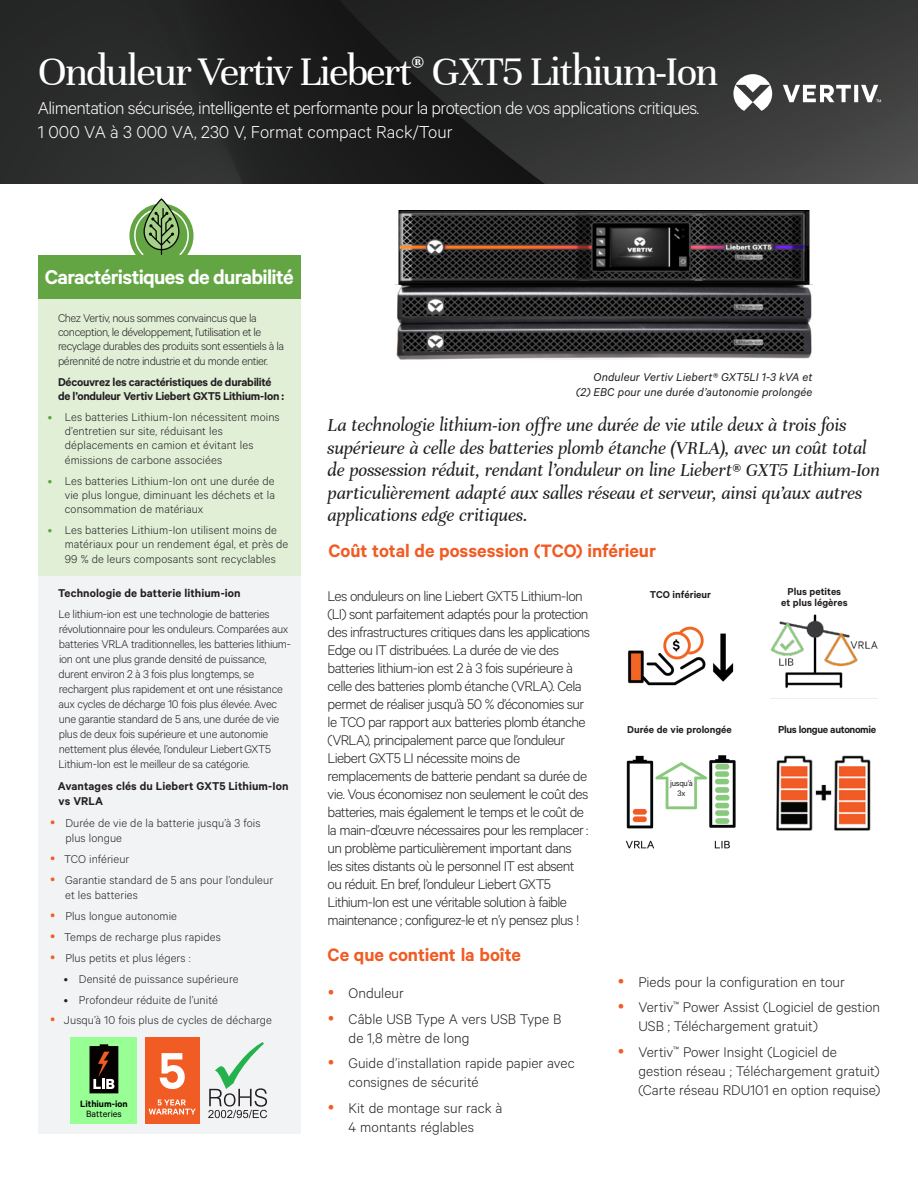
<style>
.page{position:relative;width:918px;height:1188px;background:#fff}
.page>*{position:absolute;margin:0;border:0;box-sizing:border-box;transform-origin:0 0}
.Vertiv_Header_Title{font:43.5px "Unna";letter-spacing:-.04em;color:#fff}
.Orange_Box_Heading{font:600 22.5px "Calibre";letter-spacing:-.03em;color:#fff}
.Vertiv_Orange_Main_H{font:600 20.25px "Calibre";letter-spacing:-.005em;color:#f15b24}
.Vertiv_Lead-in{font:italic 19.5px/22.5px "Unna";letter-spacing:-.005em;color:#231f20}
.Vertiv_Header_Subtit{font:300 19.5px "Calibre";letter-spacing:-.03em;color:#fff}
.Vertiv_Header_Subtit-2{font:300 19.5px "Calibre";color:#fff}
.Vertiv_Body_Text{font:300 15.75px/18px "Calibre";letter-spacing:-.04em;color:#231f20}
.Vertiv_Body_Text-2{font:300 15.75px/18.9px "Calibre";color:#231f20}
.Gray_Column_Body_Tex{font:300 12.75px/15px "Calibre";letter-spacing:-.015em;color:#231f20}
.Gray_Column_Body_Tex-2{font:300 12.75px/14.2px "Calibre";letter-spacing:.01em;color:#231f20}
.Gray_Column_Body_Tex-3{font:300 12.75px/15px "Calibre";letter-spacing:.005em;color:#231f20}
.Gray_Column_Body_Tex-4{font:600 12.75px/14.2px "Calibre";letter-spacing:-.02em;color:#231f20}
.Gray_Column_Heading{font:600 12.75px/15px "Calibre";letter-spacing:.01em;color:#231f20}
.Vertiv_Caption{font:italic 12.75px "Calibre";letter-spacing:.005em;color:#231f20}
.Table_Body{font:600 11.55px "Calibre";letter-spacing:-.03em;color:#231f20}
.Table_Body-2{font:600 11.25px/11.2px "Calibre";color:#231f20;text-align:center}
.t1{font:600 10.35px "Calibre";color:#000}
.t2{font:10.35px "Calibre";color:#060101}
.Table_Header_Black{font:9px "Calibre";letter-spacing:-.03em;color:#231f20}
.s1{font-weight:400;color:#64a543}
</style>
<div class="page">
<img style="left:0;top:0;width:918px;height:183px">
<svg style="left:733px;top:74px;width:148px;height:37px"></svg>
<img style="left:395px;top:211px;width:418px;height:149px">
<img style="left:628px;top:626px;width:106px;height:60px">
<img style="left:770px;top:614px;width:108px;height:85px">
<img style="left:625px;top:755px;width:111px;height:94px">
<div style="left:669px;top:779px;width:25px;height:18px;background:#fff"></div>
<img style="left:777px;top:755px;width:94px;height:76px">
<div style="left:38px;top:544px;width:263px;height:590px;background:#f2f3f4"></div>
<div style="left:145px;top:1037px;width:54px;height:87px;background:#f15b24"></div>
<svg style="left:160px;top:1053px;width:25px;height:36px"></svg>
<svg style="left:149px;top:1100px;width:47px;height:15px"></svg>
<svg style="left:208px;top:1042px;width:59px;height:76px"></svg>
<div style="left:71px;top:1037px;width:66px;height:87px;background:#98ff95"></div>
<svg style="left:90px;top:1044px;width:28px;height:49px"></svg>
<div style="left:38px;top:255px;width:263px;height:320px;background:#e1efd7"></div>
<svg style="left:129px;top:198px;width:65px;height:57px"></svg>
<div style="left:38px;top:255px;width:263px;height:44px;background:#64a543"></div>
<p class="Vertiv_Header_Title" style="left:38px;top:47px;width:682px">Onduleur Vertiv Liebert<sup>®</sup> GXT5 Lithium-Ion</p>
<p class="Vertiv_Header_Subtit" style="left:38px;top:97px;width:663px">Alimentation sécurisée, intelligente et performante pour la protection de vos applications critiques.</p>
<p class="Vertiv_Header_Subtit-2" style="left:38px;top:121px;width:416px">1 000 VA à 3 000 VA, 230 V, Format compact Rack/Tour</p>
<p class="Orange_Box_Heading" style="left:45px;top:264px;width:250px">Caractéristiques de durabilité</p>
<p class="Gray_Column_Body_Tex" style="left:58px;top:310px;width:228px;line-height:14.2px">Chez Vertiv, nous sommes convaincus que la conception, le développement, l’utilisation et le recyclage durables des produits sont essentiels à la pérennité de notre industrie et du monde entier.</p>
<p class="Gray_Column_Body_Tex-4" style="left:58px;top:374px;width:228px">Découvrez les caractéristiques de durabilité de l’onduleur Vertiv Liebert GXT5 Lithium-Ion :</p>
<p class="Gray_Column_Body_Tex-2" style="left:65px;top:409px;width:216px;text-indent:-17px"><span class="s1">•</span> Les batteries Lithium-Ion nécessitent moins d’entretien sur site, réduisant les déplacements en camion et évitant les émissions de carbone associées</p>
<p class="Gray_Column_Body_Tex" style="left:65px;top:473px;width:212px;line-height:14.2px;text-align:justify;text-indent:-17px"><span class="s1">•</span> Les batteries Lithium-Ion ont une durée de vie plus longue, diminuant les déchets et la consommation de matériaux</p>
<p class="Gray_Column_Body_Tex-2" style="left:65px;top:523px;width:225px;text-indent:-17px"><span class="s1">•</span> Les batteries Lithium-Ion utilisent moins de matériaux pour un rendement égal, et près de<br>99 % de leurs composants sont recyclables</p>
<p class="Gray_Column_Heading" style="left:58px;top:585px;width:184px">Technologie de batterie lithium-ion</p>
<p class="Gray_Column_Body_Tex" style="left:59px;top:606px;width:234px">Le lithium-ion est une technologie de batteries révolutionnaire pour les onduleurs. Comparées aux batteries VRLA traditionnelles, les batteries lithium&shy;ion ont une plus grande densité de puissance, durent environ 2 à 3 fois plus longtemps, se rechargent plus rapidement et ont une résistance aux cycles de décharge 10 fois plus élevée. Avec une garantie standard de 5 ans, une durée de vie plus de deux fois supérieure et une autonomie nettement plus élevée, l’onduleur LiebertGXT5<br>Lithium-Ion est le meilleur de sa catégorie.</p>
<p class="Gray_Column_Heading" style="left:58px;top:778px;width:232px">Avantages clés du Liebert GXT5 Lithium-Ion vs VRLA</p>
<p class="Gray_Column_Body_Tex-2" style="left:65px;top:815px;width:197px;line-height:15.3px">Durée de vie de la batterie jusqu’à 3 fois plus longue</p>
<p class="Gray_Column_Body_Tex-3" style="left:64px;top:851px;width:67px">TCO inférieur</p>
<p class="Gray_Column_Body_Tex-3" style="left:65px;top:872px;width:210px">Garantie standard de 5 ans pour l’onduleur et les batteries</p>
<p class="Gray_Column_Body_Tex-2" style="left:65px;top:908px;width:113px">Plus longue autonomie</p>
<p class="Gray_Column_Body_Tex-2" style="left:64px;top:929px;width:158px">Temps de recharge plus rapides</p>
<p class="Gray_Column_Body_Tex-2" style="left:65px;top:950px;width:127px">Plus petits et plus légers :</p>
<p class="Gray_Column_Body_Tex-2" style="left:64px;top:971px;width:176px">• Densité de puissance supérieure</p>
<p class="Gray_Column_Body_Tex-3" style="left:64px;top:992px;width:155px">• Profondeur réduite de l’unité</p>
<p class="Gray_Column_Body_Tex-2" style="left:64px;top:1013px;width:209px">Jusqu’à 10 fois plus de cycles de décharge</p>
<p class="t1" style="left:80px;top:1098px;width:49px">Lithium-ion</p>
<p class="t2" style="left:86px;top:1108px;width:37px">Batteries</p>
<p class="Vertiv_Caption" style="left:594px;top:369px;width:220px">Onduleur Vertiv Liebert® GXT5LI 1-3 kVA et</p>
<p class="Vertiv_Caption" style="left:576px;top:385px;width:238px">(2) EBC pour une durée d’autonomie prolongée</p>
<p class="Vertiv_Lead-in" style="left:328px;top:414px;width:554px">La technologie lithium-ion offre une durée de vie utile deux à trois fois supérieure à celle des batteries plomb étanche (VRLA), avec un coût total de possession réduit, rendant l’onduleur on line Liebert® GXT5 Lithium-Ion particulièrement adapté aux salles réseau et serveur, ainsi qu’aux autres applications edge critiques.</p>
<p class="Vertiv_Orange_Main_H" style="left:328px;top:539px;width:329px">Coût total de possession (TCO) inférieur</p>
<p class="Vertiv_Body_Text" style="left:328px;top:586px;width:264px">Les onduleurs on line Liebert GXT5 Lithium-Ion (LI) sont parfaitement adaptés pour la protection des infrastructures critiques dans les applications Edge ou IT distribuées. La durée de vie des batteries lithium-ion est 2 à 3 fois supérieure à celle des batteries plomb étanche (VRLA). Cela permet de réaliser jusqu’à 50 % d’économies sur le TCO par rapport aux batteries plomb étanche (VRLA), principalement parce que l’onduleur Liebert GXT5 LI nécessite moins de remplacements de batterie pendant sa durée de vie. Vous économisez non seulement le coût des batteries, mais également le temps et le coût de la main-d’œuvre nécessaires pour les remplacer : un problème particulièrement important dans les sites distants où le personnel IT est absent ou réduit. En bref, l’onduleur Liebert GXT5<br>Lithium-Ion est une véritable solution à faible maintenance ; configurez-le et n’y pensez plus !</p>
<p class="Table_Body-2" style="left:650px;top:588px;width:63px">TCO inférieur</p>
<p class="Table_Body-2" style="left:781px;top:585px;width:68px">Plus petites<br>et plus légères</p>
<p class="Table_Body-2" style="left:627px;top:724px;width:106px">Durée de vie prolongée</p>
<p class="Table_Body" style="left:778px;top:723px;width:100px">Plus longue autonomie</p>
<p class="Table_Header_Black" style="left:670px;top:778px;width:24px">jusqu’à</p>
<p class="Table_Header_Black" style="left:678px;top:788px;width:9px">3x</p>
<p class="Vertiv_Orange_Main_H" style="left:328px;top:943px;width:195px">Ce que contient la boîte</p>
<p class="Vertiv_Body_Text-2" style="left:349px;top:983px;width:57px">Onduleur</p>
<p class="Vertiv_Body_Text-2" style="left:349px;top:1009px;width:214px">Câble USB Type A vers USB Type B de 1,8 mètre de long</p>
<p class="Vertiv_Body_Text-2" style="left:349px;top:1053px;width:228px">Guide d’installation rapide papier avec consignes de sécurité</p>
<p class="Vertiv_Body_Text-2" style="left:349px;top:1098px;width:155px">Kit de montage sur rack à<br>4 montants réglables</p>
<p class="Vertiv_Body_Text-2" style="left:638px;top:972px;width:208px">Pieds pour la configuration en tour</p>
<p class="Vertiv_Body_Text-2" style="left:638px;top:997px;width:243px">Vertiv<sup>™</sup> Power Assist (Logiciel de gestion<br>USB ; Téléchargement gratuit)</p>
<p class="Vertiv_Body_Text-2" style="left:638px;top:1042px;width:243px">Vertiv<sup>™</sup> Power Insight (Logiciel de gestion réseau ; Téléchargement gratuit) (Carte réseau RDU101 en option requise)</p>
</div>
